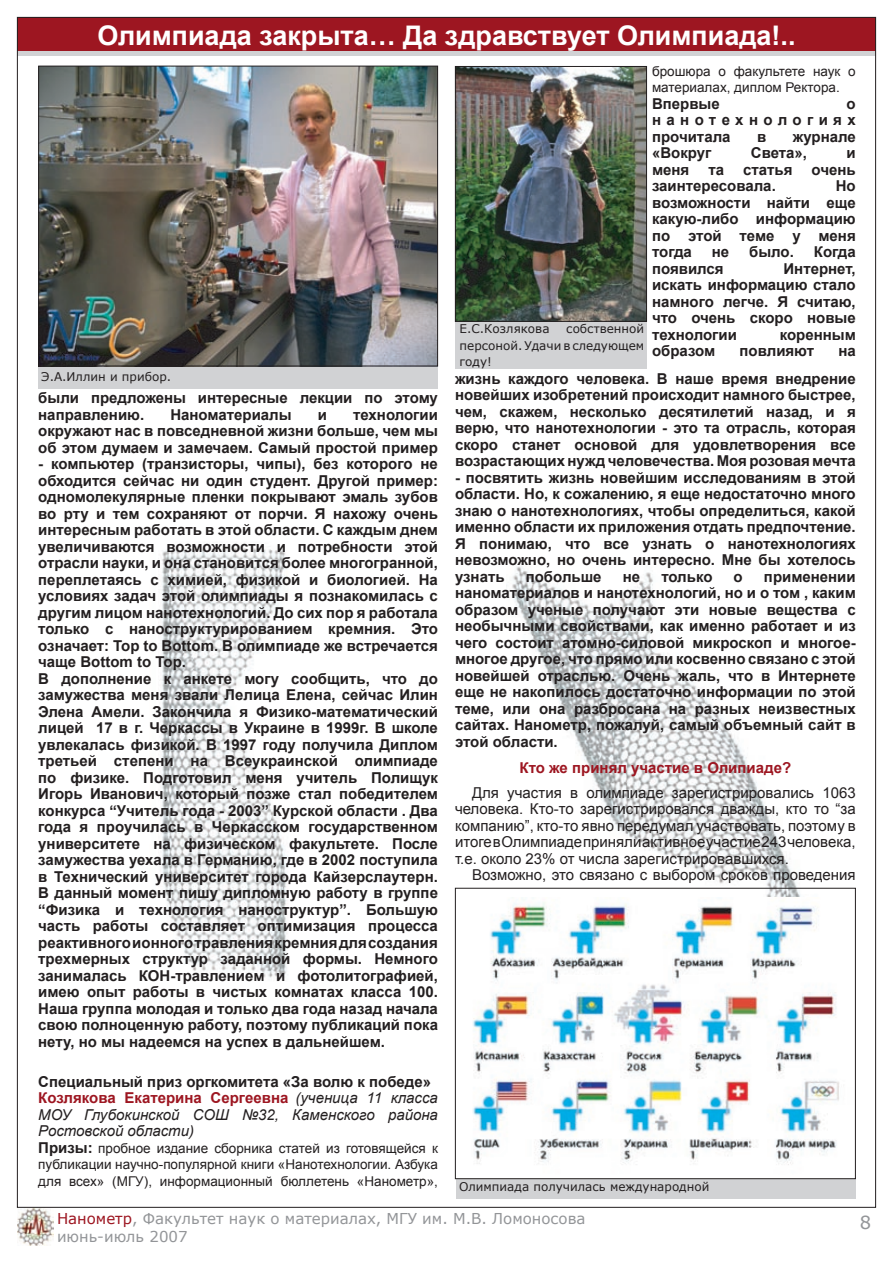
<style>
.page{position:relative;width:893px;height:1263px;background:#fff}
.page>*{position:absolute;margin:0;border:0;box-sizing:border-box;transform-origin:0 0}
.t1{font:700 27px "Arial";color:#fff}
.t2{font:18px "Verdana";color:#939598}
.t3{font:700 15px/16.5px "Arial";color:#231f20;text-align:justify}
.t4{font:15px/16.5px "Arial";color:#231f20;text-align:justify}
.t5{font:italic 15px/16.5px "Arial";color:#231f20}
.t6{font:15px/18px "Verdana";color:#939598}
.t7{font:700 15px "Arial";color:#9d1621}
.t8{font:13.5px/16.5px "Arial";color:#231f20;text-align:justify}
.t9{font:12px/16.5px "Verdana";color:#231f20;text-align:justify}
.s1{font-weight:700;font-style:normal}
.s2{font-weight:700;font-style:normal;color:#9d1621}
.s3{font-weight:700;font-size:15px}
.s4{color:#9d1621}
</style>
<div class="page">
<img style="left:159px;top:548px;width:129px;height:430px">
<img style="left:506px;top:566px;width:319px;height:331px">
<div style="left:38px;top:367px;width:400px;height:22px;background:#d1d2d4"></div>
<img style="left:40px;top:68px;width:396px;height:296px">
<div style="left:38px;top:66px;width:400px;height:300px;border:1px solid #231f20"></div>
<img style="left:457px;top:68px;width:188px;height:252px">
<div style="left:455px;top:66px;width:192px;height:256px;border:1px solid #231f20"></div>
<div style="left:455px;top:322px;width:192px;height:46px;background:#d1d2d4"></div>
<div style="left:456px;top:1179px;width:400px;height:20px;background:#d1d2d4"></div>
<img style="left:17px;top:1208px;width:37px;height:37px">
<div style="left:17px;top:17px;width:859px;height:34px;background:#9d1621"></div>
<hr style="left:17px;top:51px;width:859px;height:4px;background:#d1d2d4">
<img style="left:472px;top:902px;width:367px;height:263px">
<div style="left:455px;top:888px;width:401px;height:291px;border:1px solid #231f20"></div>
<h1 class="t1" style="left:97px;top:17px;width:700px">Олимпиада закрыта… Да здравствует Олимпиада!..</h1>
<p class="t9" style="left:41px;top:367px;width:132px">Э.А.Иллин и прибор.</p>
<p class="t3" style="left:38px;top:390px;width:401px">были предложены интересные лекции по этому направлению.</p>
<p class="t3" style="left:170px;top:407px;width:123px">Наноматериалы</p>
<p class="t3" style="left:318px;top:407px;width:11px">и</p>
<p class="t3" style="left:38px;top:407px;width:401px;text-indent:315px">технологии окружают нас в повседневной жизни больше, чем мы об этом думаем и замечаем. Самый простой пример</p>
<p class="t3" style="left:38px;top:456px;width:401px;text-align:left">- компьютер (транзисторы, чипы), без которого не обходится сейчас ни один студент. Другой пример: одномолекулярные пленки покрывают эмаль зубов во рту и тем сохраняют от порчи. Я нахожу очень интересным работать в этой области. С каждым днем увеличиваются возможности и потребности этой отрасли науки, и она становится более многогранной, переплетаясь с химией, физикой и биологией. На условиях задач этой олимпиады я познакомилась с другим лицом нанотехнологий. До сих пор я работала только с наноструктурированием кремния. Это означает: Top to Bottom. В олимпиаде же встречается чаще Bottom to Top.<br>В дополнение к анкете могу сообщить, что до замужества меня звали Лелица Елена, сейчас Илин Элена Амели. Закончила я Физико-математический лицей 17 в г. Черкассы в Украине в 1999г. В школе увлекалась физикой. В 1997 году получила Диплом третьей степени на Всеукраинской олимпиаде по физике. Подготовил меня учитель Полищук Игорь Иванович, который позже стал победителем конкурса “Учитель года - 2003” Курской области . Два года я проучилась в Черкасском государственном университете на физическом факультете. После замужества уехала в Германию, где в 2002 поступила в Технический университет города Кайзерслаутерн.<br>В данный момент пишу дипломную работу в группе “Физика и технология наноструктур”. Большую часть работы составляет оптимизация процесса реактивного ионного травления кремния для создания трехмерных структур заданной формы. Немного занималась КОН-травлением и фотолитографией, имею опыт работы в чистых комнатах класса 100.<br>Наша группа молодая и только два года назад начала свою полноценную работу, поэтому публикаций пока нету, но мы надеемся на успех в дальнейшем.</p>
<p class="t8" style="left:652px;top:63px;width:205px">брошюра о факультете наук о материалах, диплом Ректора.</p>
<p class="t3" style="left:652px;top:96px;width:69px">Впервые</p>
<p class="t3" style="left:652px;top:96px;width:205px;text-indent:195px">о нанотехнологиях прочитала</p>
<p class="t3" style="left:757px;top:129px;width:11px">в</p>
<p class="t3" style="left:793px;top:129px;width:65px">журнале</p>
<p class="t3" style="left:652px;top:145px;width:61px">«Вокруг</p>
<p class="t3" style="left:751px;top:145px;width:58px">Света»,</p>
<p class="t3" style="left:846px;top:145px;width:11px">и</p>
<p class="t3" style="left:652px;top:162px;width:39px">меня</p>
<p class="t3" style="left:708px;top:162px;width:17px">та</p>
<p class="t3" style="left:743px;top:162px;width:51px">статья</p>
<p class="t3" style="left:812px;top:162px;width:46px">очень</p>
<p class="t3" style="left:652px;top:178px;width:125px">заинтересовала.</p>
<p class="t3" style="left:652px;top:178px;width:205px;text-indent:184px">Но возможности найти еще какую-либо информацию по этой теме у меня тогда</p>
<p class="t3" style="left:712px;top:244px;width:19px">не</p>
<p class="t3" style="left:749px;top:244px;width:46px">было.</p>
<p class="t3" style="left:814px;top:244px;width:43px">Когда</p>
<p class="t3" style="left:652px;top:261px;width:73px">появился</p>
<p class="t3" style="left:652px;top:261px;width:205px;text-indent:131px">Интернет, искать информацию стало намного легче. Я считаю, что очень скоро новые технологии</p>
<p class="t9" style="left:460px;top:320px;width:186px;text-indent:107px">собственной персоной. Удачи в следующем году!</p>
<p class="t9" style="left:460px;top:320px;width:91px">Е.С.Козлякова</p>
<p class="t3" style="left:780px;top:327px;width:78px">коренным</p>
<p class="t3" style="left:652px;top:343px;width:65px">образом</p>
<p class="t3" style="left:740px;top:343px;width:76px">повлияют</p>
<p class="t3" style="left:455px;top:338px;width:402px;line-height:27.5px;text-align:right">на<br>жизнь каждого человека. В наше время внедрение</p>
<p class="t3" style="left:455px;top:387px;width:402px">новейших изобретений происходит намного быстрее, чем, скажем, несколько десятилетий назад, и я верю, что нанотехнологии - это та отрасль, которая скоро станет основой для удовлетворения все возрастающих нужд человечества. Моя розовая мечта</p>
<p class="t3" style="left:455px;top:470px;width:402px">- посвятить жизнь новейшим исследованиям в этой области. Но, к сожалению, я еще недостаточно много знаю о нанотехнологиях, чтобы определиться, какой именно области их приложения отдать предпочтение.<br>Я понимаю, что все узнать о нанотехнологиях невозможно, но очень интересно. Мне бы хотелось узнать</p>
<p class="t3" style="left:526px;top:569px;width:77px">побольше</p>
<p class="t3" style="left:623px;top:569px;width:19px">не</p>
<p class="t3" style="left:661px;top:569px;width:53px">только</p>
<p class="t3" style="left:734px;top:569px;width:11px">о</p>
<p class="t3" style="left:455px;top:569px;width:402px;text-indent:309px">применении наноматериалов и нанотехнологий, но и о том , каким образом ученые получают эти новые вещества с необычными свойствами, как именно работает и из чего состоит атомно-силовой микроскоп и многое&shy;многое другое, что прямо или косвенно связано с этой новейшей отраслью. Очень жаль, что в Интернете еще не накопилось достаточно информации по этой теме, или она разбросана на разных неизвестных сайтах. Нанометр, пожалуй, самый объемный сайт в этой области.</p>
<p class="t7" style="left:520px;top:757px;width:273px">Кто же принял участие в Олипиаде?</p>
<p class="t4" style="left:455px;top:784px;width:402px;text-indent:17px">Для участия в олимпиаде зарегистрировались 1063 человека. Кто-то зарегистрировался дважды, кто то “за компанию”, кто-то явно передумал участвовать, поэтому в итоге в Олимпиаде приняли активное участие 243 человека, т.е. около 23% от числа зарегистрировавшихся.</p>
<p class="t4" style="left:472px;top:867px;width:385px">Возможно, это связано с выбором сроков проведения</p>
<p class="t5" style="left:38px;top:1073px;width:401px"><span class="s1">Специальный приз оргкомитета «За волю к победе» </span><span class="s2">Козлякова Екатерина Сергеевна</span> (ученица 11 класса МОУ Глубокинской СОШ №32, Каменского района Ростовской области)</p>
<p class="t8" style="left:38px;top:1140px;width:401px"><span class="s3">Призы:</span> пробное издание сборника статей из готовящейся к публикации научно-популярной книги «Нанотехнологии. Азбука для всех» (МГУ), информационный бюллетень «Нанометр»,</p>
<p class="t9" style="left:459px;top:1177px;width:252px">Олимпиада получилась международной</p>
<p class="t6" style="left:57px;top:1209px;width:530px"><span class="s4">Нанометр</span>, Факультет наук о материалах, МГУ им. М.В. Ломоносова июнь-июль 2007</p>
<p class="t2" style="left:860px;top:1211px;width:13px">8</p>
</div>
